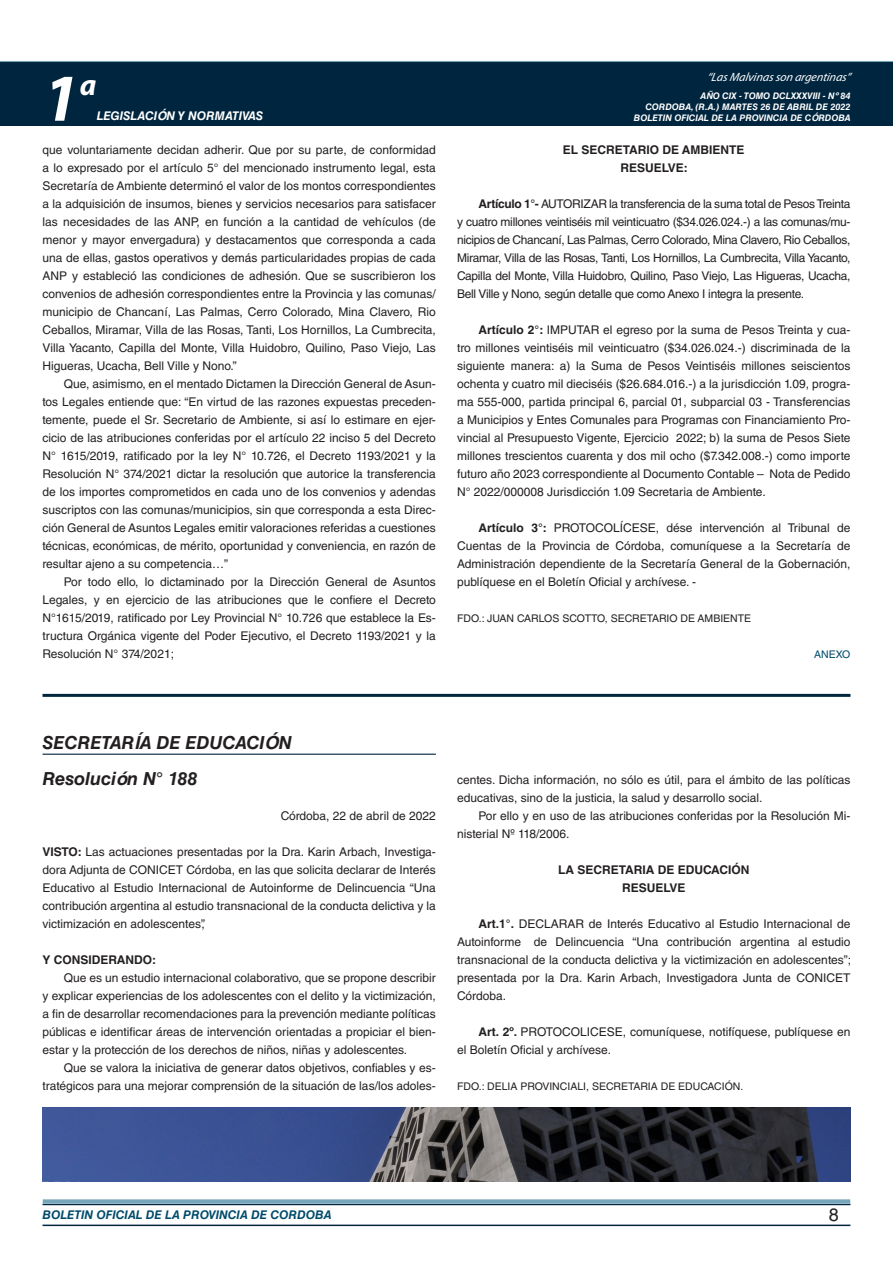
<style>
.page{position:relative;width:893px;height:1263px;background:#fff}
.page>*{position:absolute;margin:0;border:0;box-sizing:border-box;transform-origin:0 0}
.t1{font:italic 700 67.5px "Myriad Pro";color:#fff}
.t2{font:italic 700 30px "Myriad Pro";color:#fff}
.NOMBRE_DE_MINISTERIO{font:italic 700 18px "Helvetica LT Std";color:#231f20}
.t3{font:18px "Helvetica LT Std";color:#231f20}
.TEXTO_BASE{font:12px/18px "Helvetica LT Std";color:#231f20;text-align:justify}
.RESUELVE{font:700 12px "Helvetica LT Std";color:#231f20}
.t4{font:italic 700 12px "Helvetica LT Std";color:#004b6c}
.t5{font:italic 12px "Myriad Pro";color:#fff}
.FECHA{font:12px "Helvetica LT Std";color:#231f20}
.t6{font:italic 700 12px "Helvetica LT Std";color:#fff}
.TEXTO_BASE-2{font:700 12px "Helvetica LT Std";color:#231f20}
.FIRMA{font:10.5px "Helvetica LT Std";color:#231f20}
.ANEXO{font:10.5px "Helvetica LT Std";color:#004b6c}
.t7{font:italic 700 9px/10.8px "Helvetica LT Std";color:#fff;text-align:right}
.s1{font-weight:700}
</style>
<div class="page">
<div style="left:0;top:61px;width:893px;height:6px;background:#73a5b8"></div>
<div style="left:0;top:62px;width:893px;height:64px;background:#00263f"></div>
<hr style="left:43px;top:1224px;width:807px;height:2px;background:#00263f">
<div style="left:42px;top:1198px;width:809px;height:8px;background:#fff;opacity:.75"></div>
<hr style="left:43px;top:694px;width:807px;height:3px;background:#00263f">
<hr style="left:43px;top:754px;width:393px;height:1px;background:#00263f">
<img style="left:43px;top:1108px;width:807px;height:73px">
<h1 class="t1" style="left:43px;top:54px;width:38px">1</h1>
<h2 class="t2" style="left:80px;top:66px;width:18px">a</h2>
<p class="t6" style="left:97px;top:109px;width:168px">LEGISLACIÓN Y NORMATIVAS</p>
<p class="TEXTO_BASE" style="left:43px;top:141px;width:395px">que voluntariamente decidan adherir. Que por su parte, de conformidad a lo expresado por el artículo 5° del mencionado instrumento legal, esta Secretaría de Ambiente determinó el valor de los montos correspondientes a la adquisición de insumos, bienes y servicios necesarios para satisfacer las necesidades de las ANP, en función a la cantidad de vehículos (de menor y mayor envergadura) y destacamentos que corresponda a cada una de ellas, gastos operativos y demás particularidades propias de cada ANP y estableció las condiciones de adhesión. Que se suscribieron los convenios de adhesión correspondientes entre la Provincia y las comunas/ municipio de Chancaní, Las Palmas, Cerro Colorado, Mina Clavero, Rio Ceballos, Miramar, Villa de las Rosas, Tanti, Los Hornillos, La Cumbrecita, Villa Yacanto, Capilla del Monte, Villa Huidobro, Quilino, Paso Viejo, Las Higueras, Ucacha, Bell Ville y Nono.”</p>
<p class="TEXTO_BASE" style="left:43px;top:375px;width:395px;text-indent:21px">Que, asimismo, en el mentado Dictamen la Dirección General de Asun&shy;tos Legales entiende que: “En virtud de las razones expuestas preceden&shy;temente, puede el Sr. Secretario de Ambiente, si así lo estimare en ejer&shy;cicio de las atribuciones conferidas por el artículo 22 inciso 5 del Decreto N° 1615/2019, ratificado por la ley N° 10.726, el Decreto 1193/2021 y la Resolución N° 374/2021 dictar la resolución que autorice la transferencia de los importes comprometidos en cada uno de los convenios y adendas suscriptos con las comunas/municipios, sin que corresponda a esta Direc&shy;ción General de Asuntos Legales emitir valoraciones referidas a cuestiones técnicas, económicas, de mérito, oportunidad y conveniencia, en razón de resultar ajeno a su competencia…”</p>
<p class="TEXTO_BASE" style="left:43px;top:573px;width:395px;text-indent:21px">Por todo ello, lo dictaminado por la Dirección General de Asuntos Legales, y en ejercicio de las atribuciones que le confiere el Decreto N°1615/2019, ratificado por Ley Provincial N° 10.726 que establece la Es&shy;tructura Orgánica vigente del Poder Ejecutivo, el Decreto 1193/2021 y la Resolución N° 374/2021;</p>
<p class="t5" style="left:707px;top:70px;width:145px">“LasMalvinasson argentinas”</p>
<p class="t7" style="left:634px;top:91px;width:218px">AÑO CIX - TOMO DCLXXXVIII - Nº 84<br>CORDOBA, (R.A.) MARTES 26 DE ABRIL DE 2022<br>BOLETIN OFICIAL DE LA PROVINCIA DE CÓRDOBA</p>
<p class="RESUELVE" style="left:563px;top:142px;width:183px">EL SECRETARIO DE AMBIENTE</p>
<p class="RESUELVE" style="left:620px;top:160px;width:69px">RESUELVE:</p>
<p class="TEXTO_BASE" style="left:457px;top:195px;width:395px;text-indent:21px"><span class="s1">Artículo 1°-</span> AUTORIZAR la transferencia de la suma total de Pesos Treinta y cuatro millones veintiséis mil veinticuatro ($34.026.024.-) a las comunas/mu&shy;nicipios de Chancaní, Las Palmas, Cerro Colorado, Mina Clavero, Rio Ceballos, Miramar, Villa de las Rosas, Tanti, Los Hornillos, La Cumbrecita, Villa Yacanto, Capilla del Monte, Villa Huidobro, Quilino, Paso Viejo, Las Higueras, Ucacha, Bell Ville y Nono, según detalle que como Anexo I integra la presente.</p>
<p class="TEXTO_BASE" style="left:457px;top:321px;width:395px;text-indent:21px"><span class="s1">Artículo 2°:</span> IMPUTAR el egreso por la suma de Pesos Treinta y cua&shy;tro millones veintiséis mil veinticuatro ($34.026.024.-) discriminada de la siguiente manera: a) la Suma de Pesos Veintiséis millones seiscientos ochenta y cuatro mil dieciséis ($26.684.016.-) a la jurisdicción 1.09, progra&shy;ma 555-000, partida principal 6, parcial 01, subparcial 03 - Transferencias a Municipios y Entes Comunales para Programas con Financiamiento Pro&shy;vincial al Presupuesto Vigente, Ejercicio 2022; b) la suma de Pesos Siete millones trescientos cuarenta y dos mil ocho ($7.342.008.-) como importe futuro año 2023 correspondiente al Documento Contable – Nota de Pedido N° 2022/000008 Jurisdicción 1.09 Secretaria de Ambiente.</p>
<p class="TEXTO_BASE" style="left:457px;top:519px;width:395px;text-indent:21px"><span class="s1">Artículo 3°:</span> PROTOCOLÍCESE, dése intervención al Tribunal de Cuentas de la Provincia de Córdoba, comuníquese a la Secretaría de Administración dependiente de la Secretaría General de la Gobernación, publíquese en el Boletín Oficial y archívese. -</p>
<p class="FIRMA" style="left:457px;top:612px;width:296px">FDO.: JUAN CARLOS SCOTTO, SECRETARIO DE AMBIENTE</p>
<p class="ANEXO" style="left:814px;top:648px;width:38px">ANEXO</p>
<p class="NOMBRE_DE_MINISTERIO" style="left:43px;top:732px;width:251px">SECRETARÍA DE EDUCACIÓN</p>
<p class="NOMBRE_DE_MINISTERIO" style="left:43px;top:768px;width:156px">Resolución N° 188</p>
<p class="FECHA" style="left:281px;top:809px;width:157px">Córdoba, 22 de abril de 2022</p>
<p class="TEXTO_BASE" style="left:43px;top:843px;width:395px"><span class="s1">VISTO:</span> Las actuaciones presentadas por la Dra. Karin Arbach, Investiga&shy;dora Adjunta de CONICET Córdoba, en las que solicita declarar de Interés Educativo al Estudio Internacional de Autoinforme de Delincuencia “Una contribución argentina al estudio transnacional de la conducta delictiva y la victimización en adolescentes”,</p>
<p class="TEXTO_BASE-2" style="left:43px;top:952px;width:115px">Y CONSIDERANDO:</p>
<p class="TEXTO_BASE" style="left:43px;top:969px;width:395px;text-indent:21px">Que es un estudio internacional colaborativo, que se propone describir y explicar experiencias de los adolescentes con el delito y la victimización, a fin de desarrollar recomendaciones para la prevención mediante políticas públicas e identificar áreas de intervención orientadas a propiciar el bien&shy;estar y la protección de los derechos de niños, niñas y adolescentes.</p>
<p class="TEXTO_BASE" style="left:43px;top:1059px;width:395px;text-align:right">Que se valora la iniciativa de generar datos objetivos, confiables y es&shy;tratégicos para una mejorar comprensión de la situación de las/los adoles-</p>
<p class="TEXTO_BASE" style="left:457px;top:771px;width:395px">centes. Dicha información, no sólo es útil, para el ámbito de las políticas educativas, sino de la justicia, la salud y desarrollo social.</p>
<p class="TEXTO_BASE" style="left:457px;top:807px;width:395px;text-indent:21px">Por ello y en uso de las atribuciones conferidas por la Resolución Mi&shy;nisterial Nº 118/2006.</p>
<p class="RESUELVE" style="left:558px;top:862px;width:193px">LA SECRETARIA DE EDUCACIÓN</p>
<p class="RESUELVE" style="left:622px;top:880px;width:65px">RESUELVE</p>
<p class="TEXTO_BASE" style="left:457px;top:915px;width:395px;text-indent:21px"><span class="s1">Art.1°.</span> DECLARAR de Interés Educativo al Estudio Internacional de Autoinforme de Delincuencia “Una contribución argentina al estudio transnacional de la conducta delictiva y la victimización en adolescentes”; presentada por la Dra. Karin Arbach, Investigadora Junta de CONICET Córdoba.</p>
<p class="TEXTO_BASE" style="left:457px;top:1023px;width:395px;text-indent:21px"><span class="s1">Art. 2º.</span> PROTOCOLICESE, comuníquese, notifíquese, publíquese en el Boletín Oficial y archívese.</p>
<p class="FIRMA" style="left:457px;top:1080px;width:288px">FDO.: DELIA PROVINCIALI, SECRETARIA DE EDUCACIÓN.</p>
<p class="t4" style="left:43px;top:1208px;width:290px">BOLETIN OFICIAL DE LA PROVINCIA DE CORDOBA</p>
<h3 class="t3" style="left:829px;top:1204px;width:12px">8</h3>
</div>
